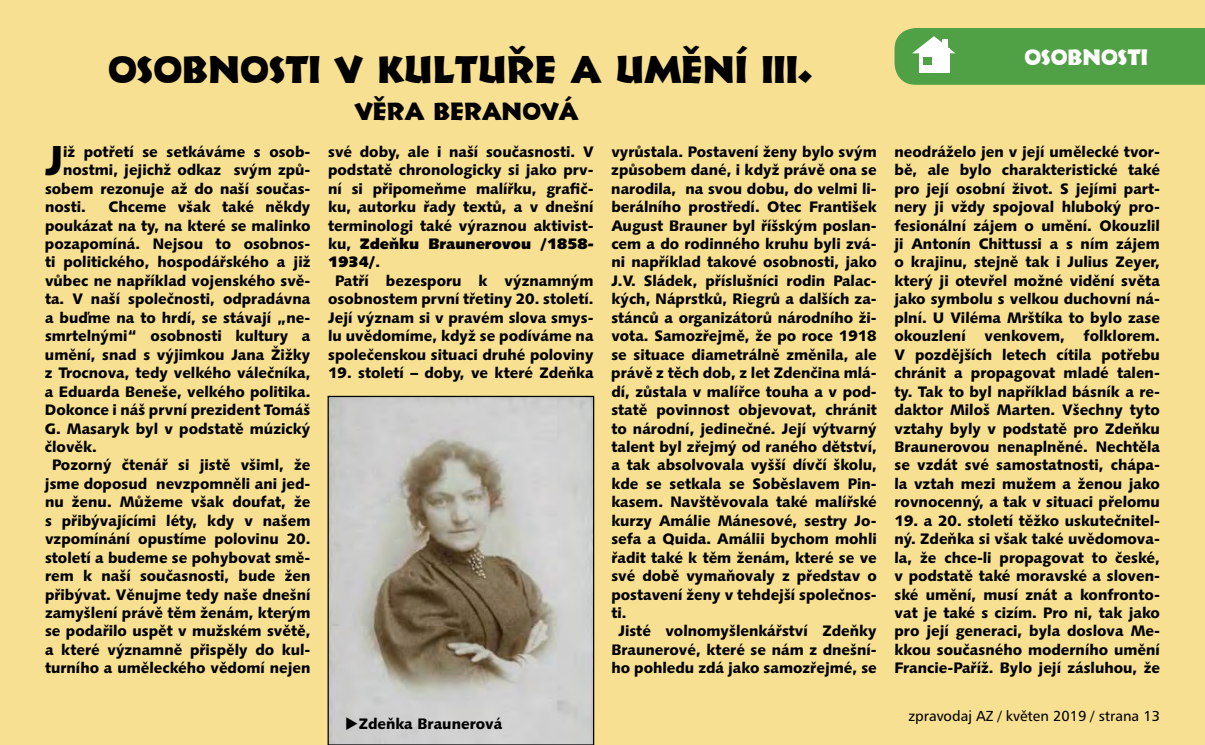
<style>
.page{position:relative;width:1205px;height:745px;background:#fff}
.page>*{position:absolute;margin:0;border:0;box-sizing:border-box;transform-origin:0 0}
.t1{font:42px "Humanist 531 AT Black A";color:#000}
.t2{font:38.75px "Informal 011 AT";color:#000}
.t3{font:25px "Informal 011 AT";color:#000}
.t4{font:22.5px "Informal 011 AT";color:#fff}
.t5{font:15.25px/18.4px "Humanist 531 AT Black A";color:#000;text-align:justify}
.t6{font:15.25px/18.4px "Humanist 531 AT Ultra Black A";color:#000}
.t7{font:14.5px "Humanist 777 AT Roman B";color:#000}
.s1{font-family:"Humanist 531 AT Black A"}
</style>
<div class="page">
<div style="left:0;top:0;width:1205px;height:744px;background:#f8e092"></div>
<svg style="left:894px;top:28px;width:311px;height:57px;background:#5ba550"></svg>
<div style="left:942px;top:39px;width:5px;height:8px;background:#fff"></div>
<div style="left:924px;top:58px;width:8px;height:7px;background:#50a046"></div>
<img style="left:329px;top:397px;width:263px;height:345px">
<div style="left:327px;top:395px;width:267px;height:349px;border:1px solid #000"></div>
<h2 class="t2" style="left:108px;top:46px;width:707px">OSOBNOSTI V KULTUŘE A UMĚNÍ iii.</h2>
<h3 class="t3" style="left:355px;top:96px;width:225px">VĚRA BERANOVÁ</h3>
<h1 class="t1" style="left:45px;top:134px;width:20px">J</h1>
<p class="t5" style="left:63px;top:142px;width:249px">iž potřetí se setkáváme s osob-</p>
<p class="t5" style="left:63px;top:160px;width:249px">nostmi, jejichž odkaz svým způ-</p>
<p class="t5" style="left:45px;top:179px;width:267px">sobem rezonuje až do naší součas-</p>
<p class="t5" style="left:45px;top:197px;width:42px">nosti.</p>
<p class="t5" style="left:109px;top:197px;width:203px">Chceme však také někdy</p>
<p class="t5" style="left:45px;top:216px;width:267px">poukázat na ty, na které se malinko</p>
<p class="t5" style="left:45px;top:234px;width:267px">pozapomíná. Nejsou to osobnos-</p>
<p class="t5" style="left:45px;top:252px;width:267px">ti politického, hospodářského a již</p>
<p class="t5" style="left:45px;top:271px;width:267px">vůbec ne například vojenského svě-</p>
<p class="t5" style="left:45px;top:289px;width:267px">ta. V naší společnosti, odpradávna</p>
<p class="t5" style="left:45px;top:308px;width:267px">a buďme na to hrdí, se stávají „ne-</p>
<p class="t5" style="left:45px;top:326px;width:267px">smrtelnými“ osobnosti kultury a</p>
<p class="t5" style="left:45px;top:345px;width:267px">umění, snad s výjimkou Jana Žižky</p>
<p class="t5" style="left:45px;top:363px;width:267px">z Trocnova, tedy velkého válečníka,</p>
<p class="t5" style="left:45px;top:381px;width:267px">a Eduarda Beneše, velkého politika.</p>
<p class="t5" style="left:45px;top:400px;width:267px">Dokonce i náš první prezident Tomáš</p>
<p class="t5" style="left:45px;top:418px;width:267px">G. Masaryk byl v podstatě múzický</p>
<p class="t5" style="left:45px;top:437px;width:54px">člověk.</p>
<p class="t5" style="left:52px;top:455px;width:260px">Pozorný čtenář si jistě všiml, že</p>
<p class="t5" style="left:45px;top:473px;width:267px">jsme doposud nevzpomněli ani jed-</p>
<p class="t5" style="left:45px;top:492px;width:267px">nu ženu. Můžeme však doufat, že</p>
<p class="t5" style="left:45px;top:510px;width:267px">s přibývajícími léty, kdy v našem</p>
<p class="t5" style="left:45px;top:529px;width:267px">vzpomínání opustíme polovinu 20.</p>
<p class="t5" style="left:45px;top:547px;width:267px">století a budeme se pohybovat smě-</p>
<p class="t5" style="left:45px;top:566px;width:267px">rem k naší současnosti, bude žen</p>
<p class="t5" style="left:45px;top:584px;width:267px">přibývat. Věnujme tedy naše dnešní</p>
<p class="t5" style="left:45px;top:602px;width:267px">zamyšlení právě těm ženám, kterým</p>
<p class="t5" style="left:45px;top:621px;width:267px">se podařilo uspět v mužském světě,</p>
<p class="t5" style="left:45px;top:639px;width:267px">a které významně přispěly do kul-</p>
<p class="t5" style="left:45px;top:658px;width:267px">turního a uměleckého vědomí nejen</p>
<p class="t5" style="left:328px;top:142px;width:267px">své doby, ale i naší současnosti. V podstatě chronologicky si jako prv&shy;ní si připomeňme malířku, grafič&shy;ku, autorku řady textů, a v dnešní terminologi také výraznou aktivist-</p>
<p class="t6" style="left:328px;top:234px;width:267px"><span class="s1">ku,</span> Zdeňku Braunerovou /1858-<br>1934/<span class="s1">.</span></p>
<p class="t5" style="left:328px;top:271px;width:267px;text-align:center">Patří bezesporu k významným osobnostem první třetiny 20. století.<br>Její význam si v pravém slova smys&shy;lu uvědomíme, když se podíváme na společenskou situaci druhé poloviny</p>
<p class="t5" style="left:328px;top:363px;width:267px">19. století – doby, ve které Zdeňka</p>
<p class="t5" style="left:345px;top:713px;width:159px">◆Zdeňka Braunerová</p>
<p class="t5" style="left:611px;top:142px;width:267px">vyrůstala. Postavení ženy bylo svým</p>
<p class="t5" style="left:611px;top:160px;width:267px">způsobem dané, i když právě ona se</p>
<p class="t5" style="left:611px;top:179px;width:267px">narodila, na svou dobu, do velmi li-</p>
<p class="t5" style="left:611px;top:197px;width:267px">berálního prostředí. Otec František</p>
<p class="t5" style="left:611px;top:216px;width:267px">August Brauner byl říšským poslan-</p>
<p class="t5" style="left:611px;top:234px;width:267px">cem a do rodinného kruhu byli zvá-</p>
<p class="t5" style="left:611px;top:252px;width:267px">ni například takové osobnosti, jako</p>
<p class="t5" style="left:611px;top:271px;width:267px">J.V. Sládek, příslušníci rodin Palac-</p>
<p class="t5" style="left:611px;top:289px;width:267px">kých, Náprstků, Riegrů a dalších za-</p>
<p class="t5" style="left:611px;top:308px;width:267px">stánců a organizátorů národního ži-</p>
<p class="t5" style="left:611px;top:326px;width:267px">vota. Samozřejmě, že po roce 1918</p>
<p class="t5" style="left:611px;top:345px;width:267px">se situace diametrálně změnila, ale</p>
<p class="t5" style="left:611px;top:363px;width:267px">právě z těch dob, z let Zdenčina mlá-</p>
<p class="t5" style="left:611px;top:381px;width:267px">dí, zůstala v malířce touha a v pod-</p>
<p class="t5" style="left:611px;top:400px;width:267px">statě povinnost objevovat, chránit</p>
<p class="t5" style="left:611px;top:418px;width:267px">to národní, jedinečné. Její výtvarný</p>
<p class="t5" style="left:611px;top:437px;width:267px">talent byl zřejmý od raného dětství,</p>
<p class="t5" style="left:611px;top:455px;width:267px">a tak absolvovala vyšší dívčí školu,</p>
<p class="t5" style="left:611px;top:473px;width:267px">kde se setkala se Soběslavem Pin-</p>
<p class="t5" style="left:611px;top:492px;width:267px">kasem. Navštěvovala také malířské</p>
<p class="t5" style="left:611px;top:510px;width:267px">kurzy Amálie Mánesové, sestry Jo-</p>
<p class="t5" style="left:611px;top:529px;width:267px">sefa a Quida. Amálii bychom mohli</p>
<p class="t5" style="left:611px;top:547px;width:267px">řadit také k těm ženám, které se ve</p>
<p class="t5" style="left:611px;top:566px;width:267px">své době vymaňovaly z představ o</p>
<p class="t5" style="left:611px;top:584px;width:267px">postavení ženy v tehdejší společnos-</p>
<p class="t5" style="left:611px;top:602px;width:17px">ti.</p>
<p class="t5" style="left:618px;top:621px;width:260px">Jisté volnomyšlenkářství Zdeňky</p>
<p class="t5" style="left:611px;top:639px;width:267px">Braunerové, které se nám z dnešní-</p>
<p class="t5" style="left:611px;top:658px;width:267px">ho pohledu zdá jako samozřejmé, se</p>
<h3 class="t4" style="left:1024px;top:43px;width:125px">OSOBNOSTI</h3>
<p class="t5" style="left:894px;top:142px;width:267px">neodráželo jen v její umělecké tvor&shy;bě, ale bylo charakteristické také pro její osobní život. S jejími part&shy;nery ji vždy spojoval hluboký pro&shy;fesionální zájem o umění. Okouzlil ji Antonín Chittussi a s ním zájem o krajinu, stejně tak i Julius Zeyer, který ji otevřel možné vidění světa jako symbolu s velkou duchovní ná&shy;plní. U Viléma Mrštíka to bylo zase okouzlení venkovem, folklorem.<br>V pozdějších letech cítila potřebu chránit a propagovat mladé talen&shy;ty. Tak to byl například básník a re&shy;daktor Miloš Marten. Všechny tyto vztahy byly v podstatě pro Zdeňku Braunerovou nenaplněné. Nechtěla se vzdát své samostatnosti, chápa&shy;la vztah mezi mužem a ženou jako rovnocenný, a tak v situaci přelomu</p>
<p class="t5" style="left:894px;top:510px;width:267px">19. a 20. století těžko uskutečnitel&shy;ný. Zdeňka si však také uvědomova&shy;la, že chce-li propagovat to české, v podstatě také moravské a sloven&shy;ské umění, musí znát a konfronto&shy;vat je také s cizím. Pro ni, tak jako pro její generaci, byla doslova Me&shy;kkou současného moderního umění Francie-Paříž. Bylo její zásluhou, že</p>
<p class="t7" style="left:908px;top:706px;width:253px">zpravodaj AZ / květen 2019 / strana 13</p>
</div>
